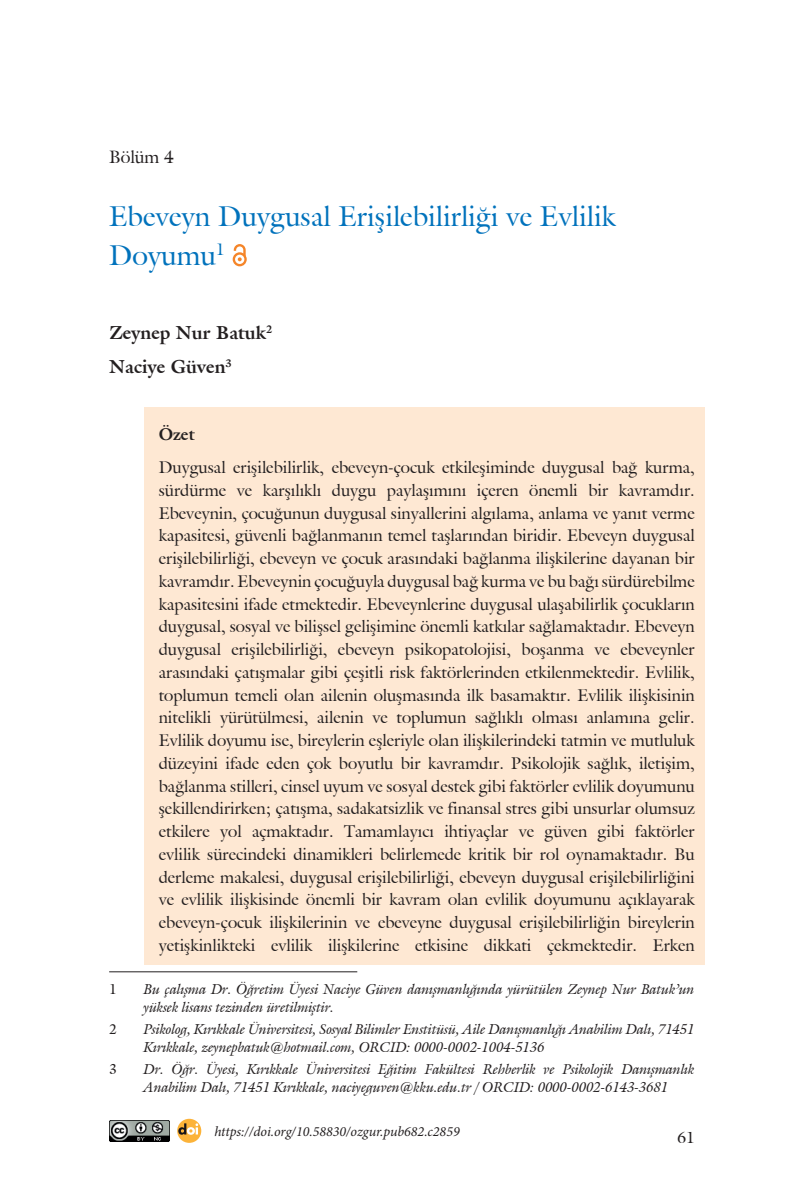
<style>
.page{position:relative;width:794px;height:1191px;background:#fff}
.page>*{position:absolute;margin:0;border:0;box-sizing:border-box;transform-origin:0 0}
.t1{font:28px/38.5px "Galliard IT Cby BT";color:#0072bc}
.t2{font:700 18.38px/34.5px "Galliard IT Cby BT";color:#231f20}
.t3{font:17.5px "Galliard IT Cby BT";color:#231f20}
.t4{font:16.62px/22.8px "Galliard IT Cby BT";color:#231f20;text-align:justify}
.t5{font:700 16.62px "Galliard IT Cby BT";color:#231f20}
.t6{font:15.75px "Galliard IT Cby BT";color:#231f20}
.t7{font:italic 14px/17.5px "Galliard IT Cby BT";color:#231f20}
.t8{font:italic 14px "Minion Pro";color:#231f20}
.t9{font:14px "Galliard IT Cby BT";color:#231f20}
</style>
<div class="page">
<div style="left:144px;top:408px;width:560px;height:46px;background:#fee8d3"></div>
<div style="left:144px;top:440px;width:560px;height:525px;background:#fee8d3"></div>
<svg style="left:233px;top:244px;width:14px;height:22px"></svg>
<hr style="left:109px;top:971px;width:248px;height:1px;background:#231f20">
<img style="left:109px;top:1120px;width:60px;height:21px">
<svg style="left:177px;top:1118px;width:24px;height:24px"></svg>
<svg style="left:178px;top:1123px;width:20px;height:11px"></svg>
<p class="t3" style="left:109px;top:145px;width:66px">Bölüm 4</p>
<h1 class="t1" style="left:109px;top:197px;width:508px">Ebeveyn Duygusal Erişilebilirliği ve Evlilik<br>Doyumu<sup>1</sup></h1>
<p class="t2" style="left:109px;top:315px;width:165px">Zeynep Nur Batuk<sup>2<br></sup>Naciye Güven<sup>3</sup></p>
<p class="t5" style="left:159px;top:424px;width:38px">Özet</p>
<p class="t4" style="left:159px;top:456px;width:537px">Duygusal erişilebilirlik, ebeveyn-çocuk etkileşiminde duygusal bağ kurma, sürdürme ve karşılıklı duygu paylaşımını içeren önemli bir kavramdır.<br>Ebeveynin, çocuğunun duygusal sinyallerini algılama, anlama ve yanıt verme kapasitesi, güvenli bağlanmanın temel taşlarından biridir. Ebeveyn duygusal erişilebilirliği, ebeveyn ve çocuk arasındaki bağlanma ilişkilerine dayanan bir kavramdır. Ebeveynin çocuğuyla duygusal bağ kurma ve bu bağı sürdürebilme kapasitesini ifade etmektedir. Ebeveynlerine duygusal ulaşabilirlik çocukların duygusal, sosyal ve bilişsel gelişimine önemli katkılar sağlamaktadır. Ebeveyn duygusal erişilebilirliği, ebeveyn psikopatolojisi, boşanma ve ebeveynler arasındaki çatışmalar gibi çeşitli risk faktörlerinden etkilenmektedir. Evlilik, toplumun temeli olan ailenin oluşmasında ilk basamaktır. Evlilik ilişkisinin nitelikli yürütülmesi, ailenin ve toplumun sağlıklı olması anlamına gelir.<br>Evlilik doyumu ise, bireylerin eşleriyle olan ilişkilerindeki tatmin ve mutluluk düzeyini ifade eden çok boyutlu bir kavramdır. Psikolojik sağlık, iletişim, bağlanma stilleri, cinsel uyum ve sosyal destek gibi faktörler evlilik doyumunu şekillendirirken; çatışma, sadakatsizlik ve finansal stres gibi unsurlar olumsuz etkilere yol açmaktadır. Tamamlayıcı ihtiyaçlar ve güven gibi faktörler evlilik sürecindeki dinamikleri belirlemede kritik bir rol oynamaktadır. Bu derleme makalesi, duygusal erişilebilirliği, ebeveyn duygusal erişilebilirliğini ve evlilik ilişkisinde önemli bir kavram olan evlilik doyumunu açıklayarak ebeveyn-çocuk ilişkilerinin ve ebeveyne duygusal erişilebilirliğin bireylerin yetişkinlikteki evlilik ilişkilerine etkisine dikkati çekmektedir. Erken</p>
<p class="t9" style="left:109px;top:980px;width:9px">1</p>
<p class="t7" style="left:144px;top:980px;width:552px">Bu çalışma Dr. Öğretim Üyesi Naciye Güven danışmanlığında yürütülen Zeynep Nur Batuk’un yüksek lisans tezinden üretilmiştir.</p>
<p class="t9" style="left:109px;top:1020px;width:9px">2</p>
<p class="t7" style="left:144px;top:1020px;width:552px">Psikolog, Kırıkkale Üniversitesi, Sosyal Bilimler Enstitüsü, Aile Danışmanlığı Anabilim Dalı, 71451<br>Kırıkkale, zeynepbatuk@hotmail.com, ORCID: 0000-0002-1004-5136</p>
<p class="t9" style="left:109px;top:1060px;width:9px">3</p>
<p class="t7" style="left:144px;top:1060px;width:552px">Dr. Öğr. Üyesi, Kırıkkale Üniversitesi Eğitim Fakültesi Rehberlik ve Psikolojik Danışmanlık<br>Anabilim Dalı, 71451 Kırıkkale, naciyeguven@kku.edu.tr / ORCID: 0000-0002-6143-3681</p>
<p class="t8" style="left:214px;top:1121px;width:247px">https://doi.org/10.58830/ozgur.pub682.c2859</p>
<p class="t6" style="left:677px;top:1127px;width:19px">61</p>
</div>
